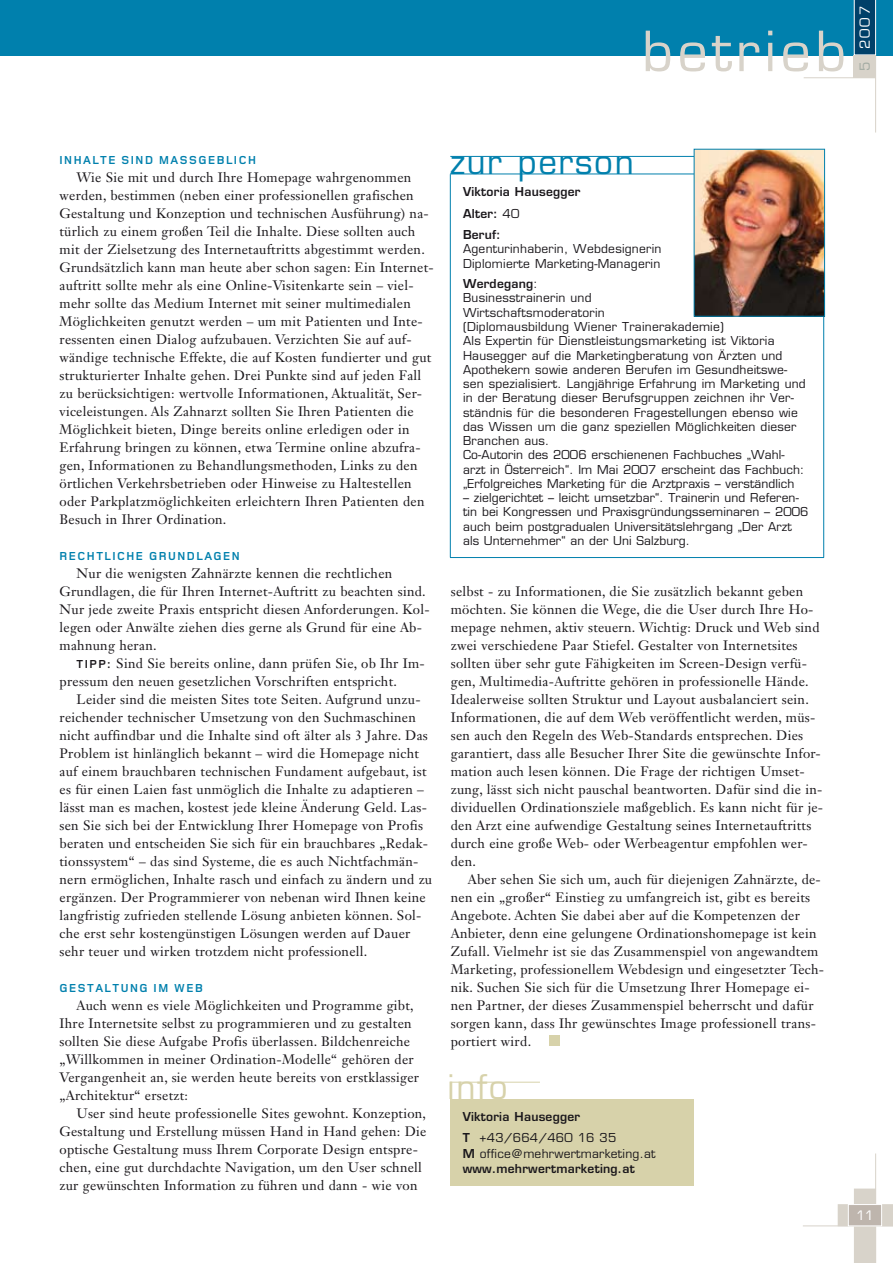
<style>
.page{position:relative;width:893px;height:1263px;background:#fff}
.page>*{position:absolute;margin:0;border:0;box-sizing:border-box;transform-origin:0 0}
.t1{font:54px "Eurostile LT Std";letter-spacing:.08em;color:#d8d3ca}
.t2{font:33px "Eurostile LT Std";letter-spacing:.05em;color:#0080ad}
.t3{font:33px "Eurostile LT Std";color:#d7d2aa}
.t4{font:13.5px/18px "Janson Text LT Std";letter-spacing:.02em;color:#1a171b}
.t5{font:13.5px "Eurostile LT Std";color:#fff}
.t6{font:13.5px "Eurostile LT Std";color:#a3aba3}
.t7{font:12.75px "Eurostile LT Std";color:#fff}
.t8{font:12px/14.2px "Eurostile LT Std";letter-spacing:.02em;color:#1a171b}
.t9{font:600 12px/22.8px "Eurostile LT Std";letter-spacing:.02em;color:#1a171b}
.t10{font:700 12px "Foundry Monoline";letter-spacing:.125em;color:#0080ad}
.s1{font-family:"Foundry Monoline";font-weight:700;font-size:12px}
.s2{font-weight:400}
.s3{font-weight:600}
</style>
<div class="page">
<div style="left:0;top:0;width:893px;height:55px;background:#0080ad"></div>
<svg style="left:854px;top:0;width:22px;height:55px"></svg>
<hr style="left:875px;top:55px;width:1px;height:78px;background:#d8d3ca">
<hr style="left:804px;top:77px;width:72px;height:1px;background:#d8d3ca">
<hr style="left:875px;top:1153px;width:1px;height:110px;background:#d8d3ca">
<hr style="left:803px;top:1225px;width:90px;height:1px;background:#d8d3ca">
<svg style="left:838px;top:1188px;width:55px;height:75px"></svg>
<div style="left:848px;top:1204px;width:34px;height:22px;background:#beb5ad"></div>
<div style="left:848px;top:1204px;width:34px;height:22px;border:1px solid #fff"></div>
<div style="left:853px;top:55px;width:23px;height:22px;background:#d8d3ca"></div>
<hr style="left:450px;top:174px;width:374px;height:1px;background:#0080ad">
<hr style="left:450px;top:174px;width:1px;height:383px;background:#0080ad">
<hr style="left:823px;top:174px;width:1px;height:383px;background:#0080ad">
<hr style="left:450px;top:557px;width:374px;height:1px;background:#0080ad">
<hr style="left:450px;top:156px;width:374px;height:1px;background:#0080ad">
<img style="left:696px;top:151px;width:127px;height:164px">
<div style="left:694px;top:149px;width:131px;height:168px;border:1px solid #0080ad"></div>
<div style="left:450px;top:1099px;width:244px;height:86px;background:#d7d2aa"></div>
<hr style="left:450px;top:1082px;width:90px;height:1px;background:#d7d2aa">
<div style="left:549px;top:1035px;width:10px;height:11px;background:#d7d2aa"></div>
<h1 class="t1" style="left:642px;top:19px;width:206px">betrieb</h1>
<p class="t5" style="left:857px;top:49px;width:45px;rotate:-90deg">2007</p>
<p class="t6" style="left:857px;top:71px;width:11px;rotate:-90deg">5</p>
<p class="t10" style="left:60px;top:154px;width:196px">INHALTE SIND MASSGEBLICH</p>
<p class="t4" style="left:60px;top:168px;width:374px;text-indent:17px">Wie Sie mit und durch Ihre Homepage wahrgenommen werden, bestimmen (neben einer professionellen grafischen Gestaltung und Konzeption und technischen Ausführung) na&shy;türlich zu einem großen Teil die Inhalte. Diese sollten auch mit der Zielsetzung des Internetauftritts abgestimmt werden.<br>Grundsätzlich kann man heute aber schon sagen: Ein Internet&shy;auftritt sollte mehr als eine Online-Visitenkarte sein – viel&shy;mehr sollte das Medium Internet mit seiner multimedialen Möglichkeiten genutzt werden – um mit Patienten und Inte&shy;ressenten einen Dialog aufzubauen. Verzichten Sie auf auf&shy;wändige technische Effekte, die auf Kosten fundierter und gut strukturierter Inhalte gehen. Drei Punkte sind auf jeden Fall zu berücksichtigen: wertvolle Informationen, Aktualität, Ser&shy;viceleistungen. Als Zahnarzt sollten Sie Ihren Patienten die Möglichkeit bieten, Dinge bereits online erledigen oder in Erfahrung bringen zu können, etwa Termine online abzufra&shy;gen, Informationen zu Behandlungsmethoden, Links zu den örtlichen Verkehrsbetrieben oder Hinweise zu Haltestellen oder Parkplatzmöglichkeiten erleichtern Ihren Patienten den Besuch in Ihrer Ordination.</p>
<p class="t10" style="left:60px;top:550px;width:182px">RECHTLICHE GRUNDLAGEN</p>
<p class="t4" style="left:60px;top:564px;width:372px;text-indent:17px">Nur die wenigsten Zahnärzte kennen die rechtlichen Grundlagen, die für Ihren Internet-Auftritt zu beachten sind.<br>Nur jede zweite Praxis entspricht diesen Anforderungen. Kol&shy;legen oder Anwälte ziehen dies gerne als Grund für eine Ab&shy;mahnung heran.</p>
<p class="t4" style="left:60px;top:654px;width:367px;text-indent:17px"><span class="s1">TIPP:</span> Sind Sie bereits online, dann prüfen Sie, ob Ihr Im&shy;pressum den neuen gesetzlichen Vorschriften entspricht.</p>
<p class="t4" style="left:60px;top:690px;width:374px;text-indent:17px">Leider sind die meisten Sites tote Seiten. Aufgrund unzu&shy;reichender technischer Umsetzung von den Suchmaschinen nicht auffindbar und die Inhalte sind oft älter als 3 Jahre. Das Problem ist hinlänglich bekannt – wird die Homepage nicht auf einem brauchbaren technischen Fundament aufgebaut, ist es für einen Laien fast unmöglich die Inhalte zu adaptieren – lässt man es machen, kostest jede kleine Änderung Geld. Las&shy;sen Sie sich bei der Entwicklung Ihrer Homepage von Profis beraten und entscheiden Sie sich für ein brauchbares „Redak&shy;tionssystem“ – das sind Systeme, die es auch Nichtfachmän&shy;nern ermöglichen, Inhalte rasch und einfach zu ändern und zu ergänzen. Der Programmierer von nebenan wird Ihnen keine langfristig zufrieden stellende Lösung anbieten können. Sol&shy;che erst sehr kostengünstigen Lösungen werden auf Dauer sehr teuer und wirken trotzdem nicht professionell.</p>
<p class="t10" style="left:60px;top:982px;width:145px">GESTALTUNG IM WEB</p>
<p class="t4" style="left:60px;top:996px;width:361px;text-indent:17px">Auch wenn es viele Möglichkeiten und Programme gibt, Ihre Internetsite selbst zu programmieren und zu gestalten sollten Sie diese Aufgabe Profis überlassen. Bildchenreiche „Willkommen in meiner Ordination-Modelle“ gehören der Vergangenheit an, sie werden heute bereits von erstklassiger „Architektur“ ersetzt:</p>
<p class="t4" style="left:60px;top:1104px;width:368px;text-indent:17px">User sind heute professionelle Sites gewohnt. Konzeption, Gestaltung und Erstellung müssen Hand in Hand gehen: Die optische Gestaltung muss Ihrem Corporate Design entspre&shy;chen, eine gut durchdachte Navigation, um den User schnell zur gewünschten Information zu führen und dann - wie von</p>
<h2 class="t2" style="left:450px;top:142px;width:185px">zur person</h2>
<p class="t9" style="left:463px;top:180px;width:119px">Viktoria Hausegger<br>Alter: <span class="s2">40</span></p>
<p class="t9" style="left:463px;top:223px;width:39px">Beruf:</p>
<p class="t8" style="left:463px;top:242px;width:200px">Agenturinhaberin, Webdesignerin<br>Diplomierte Marketing-Managerin</p>
<p class="t8" style="left:463px;top:277px;width:344px"><span class="s3">Werdegang</span>:<br>Businesstrainerin und<br>Wirtschaftsmoderatorin<br>(Diplomausbildung Wiener Trainerakademie)<br>Als Expertin für Dienstleistungsmarketing ist Viktoria Hausegger auf die Marketingberatung von Ärzten und Apothekern sowie anderen Berufen im Gesundheitswe&shy;sen spezialisiert. Langjährige Erfahrung im Marketing und in der Beratung dieser Berufsgruppen zeichnen ihr Ver&shy;ständnis für die besonderen Fragestellungen ebenso wie das Wissen um die ganz speziellen Möglichkeiten dieser Branchen aus.<br>Co-Autorin des 2006 erschienenen Fachbuches „Wahl&shy;arzt in Österreich“. Im Mai 2007 erscheint das Fachbuch: „Erfolgreiches Marketing für die Arztpraxis – verständlich</p>
<p class="t8" style="left:463px;top:491px;width:347px">– zielgerichtet – leicht umsetzbar“. Trainerin und Referen&shy;tin bei Kongressen und Praxisgründungsseminaren – 2006 auch beim postgradualen Universitätslehrgang „Der Arzt als Unternehmer“ an der Uni Salzburg.</p>
<p class="t4" style="left:451px;top:582px;width:374px">selbst - zu Informationen, die Sie zusätzlich bekannt geben möchten. Sie können die Wege, die die User durch Ihre Ho&shy;mepage nehmen, aktiv steuern. Wichtig: Druck und Web sind zwei verschiedene Paar Stiefel. Gestalter von Internetsites sollten über sehr gute Fähigkeiten im Screen-Design verfü&shy;gen, Multimedia-Auftritte gehören in professionelle Hände.<br>Idealerweise sollten Struktur und Layout ausbalanciert sein.<br>Informationen, die auf dem Web veröffentlicht werden, müs&shy;sen auch den Regeln des Web-Standards entsprechen. Dies garantiert, dass alle Besucher Ihrer Site die gewünschte Infor&shy;mation auch lesen können. Die Frage der richtigen Umset&shy;zung, lässt sich nicht pauschal beantworten. Dafür sind die in&shy;dividuellen Ordinationsziele maßgeblich. Es kann nicht für je&shy;den Arzt eine aufwendige Gestaltung seines Internetauftritts durch eine große Web- oder Werbeagentur empfohlen wer&shy;den.</p>
<p class="t4" style="left:451px;top:870px;width:375px;text-indent:17px">Aber sehen Sie sich um, auch für diejenigen Zahnärzte, de&shy;nen ein „großer“ Einstieg zu umfangreich ist, gibt es bereits Angebote. Achten Sie dabei aber auf die Kompetenzen der Anbieter, denn eine gelungene Ordinationshomepage ist kein Zufall. Vielmehr ist sie das Zusammenspiel von angewandtem Marketing, professionellem Webdesign und eingesetzter Tech&shy;nik. Suchen Sie sich für die Umsetzung Ihrer Homepage ei&shy;nen Partner, der dieses Zusammenspiel beherrscht und dafür sorgen kann, dass Ihr gewünschtes Image professionell trans&shy;portiert wird.</p>
<h2 class="t3" style="left:448px;top:1067px;width:61px">info</h2>
<p class="t9" style="left:463px;top:1106px;width:155px;line-height:20.7px">Viktoria Hausegger<br>T <span class="s2">+43/664/460 16 35</span></p>
<p class="t8" style="left:463px;top:1147px;width:194px"><span class="s3">M</span> office@mehrwertmarketing.at <span class="s3">www.mehrwertmarketing.at</span></p>
<p class="t7" style="left:856px;top:1208px;width:19px">11</p>
</div>
